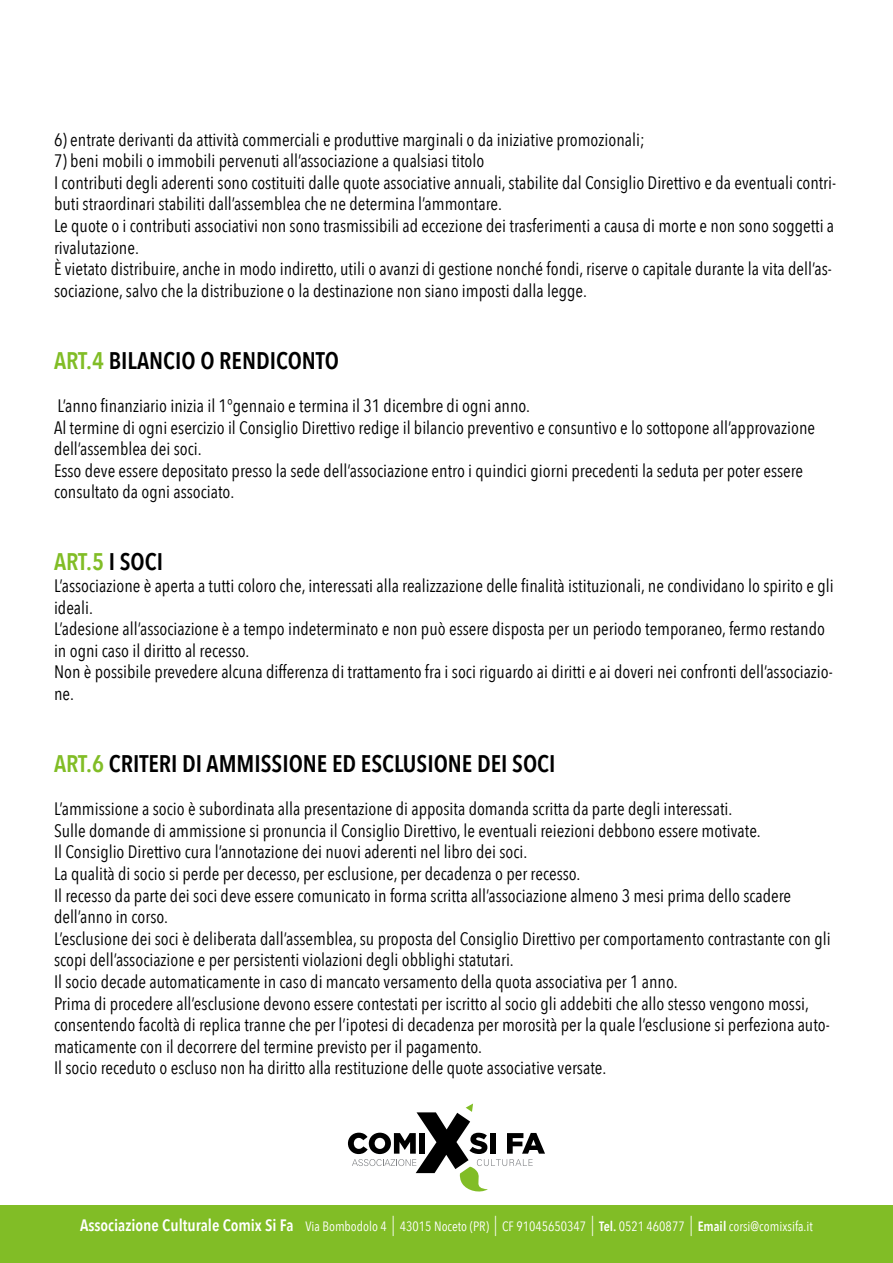
<style>
.page{position:relative;width:893px;height:1263px;background:#fff}
.page>*{position:absolute;margin:0;border:0;box-sizing:border-box;transform-origin:0 0}
.t1{font:600 24px "Avenir Next Condensed";color:#000}
.t2{font:600 24px "Avenir Next Condensed";color:#81bd26}
.t3{font:18px/21.6px "Avenir Next Condensed";color:#000}
.t4{font:13.5px "Avenir Next Condensed";color:#fff}
.s1{color:#81bd26}
.s2{color:#000}
.s3{font-weight:600;font-size:16.5px}
.s4{font-size:20.25px}
.s5{font-weight:600}
</style>
<div class="page">
<div style="left:0;top:1204px;width:893px;height:59px;background:#81bd26"></div>
<svg style="left:348px;top:1103px;width:197px;height:89px"></svg>
<p class="t3" style="left:54px;top:128px;width:592px">6) entrate derivanti da attività commerciali e produttive marginali o da iniziative promozionali;</p>
<p class="t3" style="left:54px;top:149px;width:784px">7) beni mobili o immobili pervenuti all’associazione a qualsiasi titolo<br>I contributi degli aderenti sono costituiti dalle quote associative annuali, stabilite dal Consiglio Direttivo e da eventuali contri&shy;buti straordinari stabiliti dall’assemblea che ne determina l’ammontare.<br>Le quote o i contributi associativi non sono trasmissibili ad eccezione dei trasferimenti a causa di morte e non sono soggetti a rivalutazione.<br>è vietato distribuire, anche in modo indiretto, utili o avanzi di gestione nonché fondi, riserve o capitale durante la vita dell’as&shy;sociazione, salvo che la distribuzione o la destinazione non siano imposti dalla legge.</p>
<h1 class="t1" style="left:54px;top:340px;width:286px"><span class="s1">ART.4</span> BILANCIO O RENDICONTO</h1>
<p class="t3" style="left:54px;top:394px;width:763px">L’anno finanziario inizia il 1°gennaio e termina il 31 dicembre di ogni anno.<br>Al termine di ogni esercizio il Consiglio Direttivo redige il bilancio preventivo e consuntivo e lo sottopone all’approvazione dell’assemblea dei soci.<br>Esso deve essere depositato presso la sede dell’associazione entro i quindici giorni precedenti la seduta per poter essere consultato da ogni associato.</p>
<h1 class="t2" style="left:54px;top:541px;width:111px">ART.5 <span class="s2">I SOCI</span></h1>
<p class="t3" style="left:54px;top:574px;width:781px">L’associazione è aperta a tutti coloro che, interessati alla realizzazione delle finalità istituzionali, ne condividano lo spirito e gli ideali.<br>L’adesione all’associazione è a tempo indeterminato e non può essere disposta per un periodo temporaneo, fermo restando in ogni caso il diritto al recesso.<br>Non è possibile prevedere alcuna differenza di trattamento fra i soci riguardo ai diritti e ai doveri nei confronti dell’associazio&shy;ne.</p>
<h1 class="t1" style="left:54px;top:743px;width:503px"><span class="s1">ART.6</span> CRITERI DI AMMISSIONE ED ESCLUSIONE DEI SOCI</h1>
<p class="t3" style="left:54px;top:797px;width:778px">L’ammissione a socio è subordinata alla presentazione di apposita domanda scritta da parte degli interessati.<br>Sulle domande di ammissione si pronuncia il Consiglio Direttivo, le eventuali reiezioni debbono essere motivate.<br>Il Consiglio Direttivo cura l’annotazione dei nuovi aderenti nel libro dei soci.<br>La qualità di socio si perde per decesso, per esclusione, per decadenza o per recesso.<br>Il recesso da parte dei soci deve essere comunicato in forma scritta all’associazione almeno 3 mesi prima dello scadere dell’anno in corso.<br>L’esclusione dei soci è deliberata dall’assemblea, su proposta del Consiglio Direttivo per comportamento contrastante con gli scopi dell’associazione e per persistenti violazioni degli obblighi statutari.<br>Il socio decade automaticamente in caso di mancato versamento della quota associativa per 1 anno.<br>Prima di procedere all’esclusione devono essere contestati per iscritto al socio gli addebiti che allo stesso vengono mossi, consentendo facoltà di replica tranne che per l’ipotesi di decadenza per morosità per la quale l’esclusione si perfeziona auto&shy;maticamente con il decorrere del termine previsto per il pagamento.<br>Il socio receduto o escluso non ha diritto alla restituzione delle quote associative versate.</p>
<p class="t4" style="left:80px;top:1214px;width:734px"><span class="s3">Associazione Culturale Comix Si Fa</span> Via Bombodolo 4 <span class="s4">|</span> 43015 Noceto (PR) <span class="s4">|</span> CF 91045650347 <span class="s4">|</span> <span class="s5">Tel.</span> 0521 460877 <span class="s4">|</span> <span class="s5">Email</span> corsi@comixsifa.it</p>
</div>
